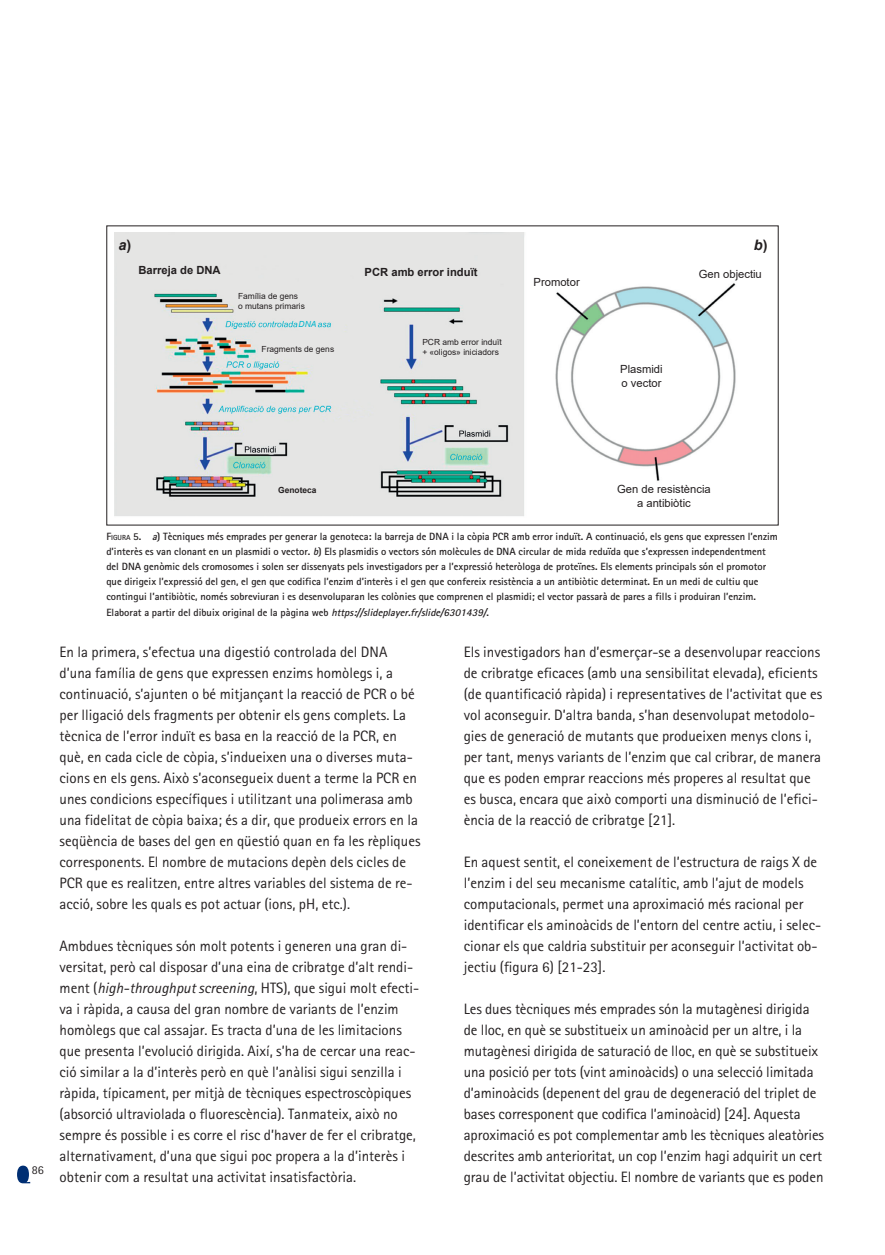
<style>
.page{position:relative;width:885px;height:1255px;background:#fff}
.page>*{position:absolute;margin:0;border:0;box-sizing:border-box;transform-origin:0 0}
.Z-2col{font:15px/21px "Rotis Sans Serif Std";color:#231f20}
.t1{font:italic 700 14.4px "Arial";color:#231f20}
.t2{font:12px "Rotis Sans Serif Std";color:#231f20}
.t3{font:11.25px/13.5px "Arial";color:#231f20;text-align:center}
.t4{font:700 11.25px "Arial";color:#231f20}
.Peus{font:700 10.5px/15px "Rotis Sans Serif Std";color:#231f20}
.t5{font:8.4px/9.6px "Arial";color:#231f20}
.t6{font:700 8.4px "Arial";color:#231f20}
.t7{font:italic 8.4px "Arial";color:#00b4cc}
.s1{font-style:normal}
.s2{font-size:7.35px}
.s3{font-style:italic}
</style>
<div class="page">
<svg style="left:17px;top:1165px;width:13px;height:18px"></svg>
<img style="left:114px;top:232px;width:622px;height:284px">
<p class="t1" style="left:119px;top:235px;width:14px">a<span class="s1">)</span></p>
<p class="t1" style="left:754px;top:235px;width:15px">b<span class="s1">)</span></p>
<p class="t4" style="left:364px;top:264px;width:114px">PCR amb error induït</p>
<p class="t4" style="left:138px;top:262px;width:84px">Barreja de DNA</p>
<p class="t3" style="left:698px;top:267px;width:65px">Gen objectiu</p>
<p class="t3" style="left:533px;top:275px;width:48px">Promotor</p>
<p class="t5" style="left:238px;top:291px;width:68px">Família de gens<br>o mutans primaris</p>
<p class="t7" style="left:298px;top:319px;width:19px">DNA</p>
<p class="t5" style="left:261px;top:344px;width:74px">Fragments de gens</p>
<p class="t7" style="left:260px;top:403px;width:4px">´</p>
<p class="t5" style="left:422px;top:337px;width:81px">PCR amb error induït + «oligos» iniciadors</p>
<p class="t3" style="left:620px;top:362px;width:44px;text-align:left">Plasmidi o vector</p>
<p class="t2" style="left:32px;top:1162px;width:13px">86</p>
<p class="t6" style="left:278px;top:484px;width:40px">Genoteca</p>
<p class="t3" style="left:617px;top:482px;width:95px">Gen de resistència a antibiòtic</p>
<p class="Peus" style="left:106px;top:529px;width:673px">F<span class="s2">IGURA</span> 5. <span class="s3">a</span>) Tècniques més emprades per generar la genoteca: la barreja de DNA i la còpia PCR amb error induït. A continuació, els gens que expressen l’enzim d’interès es van clonant en un plasmidi o vector. <span class="s3">b</span>) Els plasmidis o vectors són molècules de DNA circular de mida reduïda que s’expressen independentment del DNA genòmic dels cromosomes i solen ser dissenyats pels investigadors per a l’expressió heteròloga de proteïnes. Els elements principals són el promotor que dirigeix l’expressió del gen, el gen que codifica l’enzim d’interès i el gen que confereix resistència a un antibiòtic determinat. En un medi de cultiu que contingui l’antibiòtic, només sobreviuran i es desenvoluparan les colònies que comprenen el plasmidi; el vector passarà de pares a fills i produiran l’enzim.<br>E l a b o ra t a p a rt i r d e l d i b u i x o r i g i n a l d e l a p à g i n a w e b <span class="s3">https://slideplayer.fr/slide/6301439/</span>.</p>
<p class="Z-2col" style="left:60px;top:641px;width:362px">En la primera, s’efectua una digestió controlada del DNA d’una família de gens que expressen enzims homòlegs i, a continuació, s’ajunten o bé mitjançant la reacció de PCR o bé per lligació dels fragments per obtenir els gens complets. La tècnica de l’error induït es basa en la reacció de la PCR, en què, en cada cicle de còpia, s’indueixen una o diverses muta&shy;cions en els gens. Això s’aconsegueix duent a terme la PCR en unes condicions específiques i utilitzant una polimerasa amb una fidelitat de còpia baixa; és a dir, que produeix errors en la seqüència de bases del gen en qüestió quan en fa les rèpliques corresponents. El nombre de mutacions depèn dels cicles de PCR que es realitzen, entre altres variables del sistema de re&shy;acció, sobre les quals es pot actuar (ions, pH, etc.).</p>
<p class="Z-2col" style="left:60px;top:935px;width:361px">Ambdues tècniques són molt potents i generen una gran di&shy;versitat, però cal disposar d’una eina de cribratge d’alt rendi&shy;ment (<span class="s3">high-throughput screening</span>, HTS), que sigui molt efecti&shy;va i ràpida, a causa del gran nombre de variants de l’enzim homòlegs que cal assajar. Es tracta d’una de les limitacions que presenta l’evolució dirigida. Així, s’ha de cercar una reac&shy;ció similar a la d’interès però en què l’anàlisi sigui senzilla i ràpida, típicament, per mitjà de tècniques espectroscòpiques (absorció ultraviolada o fluorescència). Tanmateix, això no sempre és possible i es corre el risc d’haver de fer el cribratge, alternativament, d’una que sigui poc propera a la d’interès i obtenir com a resultat una activitat insatisfactòria.</p>
<p class="Z-2col" style="left:464px;top:641px;width:360px">Els investigadors han d’esmerçar-se a desenvolupar reaccions de cribratge eficaces (amb una sensibilitat elevada), eficients (de quantificació ràpida) i representatives de l’activitat que es vol aconseguir. D’altra banda, s’han desenvolupat metodolo&shy;gies de generació de mutants que produeixen menys clons i, per tant, menys variants de l’enzim que cal cribrar, de manera que es poden emprar reaccions més properes al resultat que es busca, encara que això comporti una disminució de l’efici&shy;ència de la reacció de cribratge [21].</p>
<p class="Z-2col" style="left:464px;top:851px;width:359px">En aquest sentit, el coneixement de l’estructura de raigs X de l’enzim i del seu mecanisme catalític, amb l’ajut de models computacionals, permet una aproximació més racional per identificar els aminoàcids de l’entorn del centre actiu, i selec&shy;cionar els que caldria substituir per aconseguir l’activitat ob&shy;jectiu (figura 6) [21-23].</p>
<p class="Z-2col" style="left:464px;top:998px;width:362px">Les dues tècniques més emprades són la mutagènesi dirigida de lloc, en què se substitueix un aminoàcid per un altre, i la mutagènesi dirigida de saturació de lloc, en què se substitueix una posició per tots (vint aminoàcids) o una selecció limitada d’aminoàcids (depenent del grau de degeneració del triplet de bases corresponent que codifica l’aminoàcid) [24]. Aquesta aproximació es pot complementar amb les tècniques aleatòries descrites amb anterioritat, un cop l’enzim hagi adquirit un cert grau de l’activitat objectiu. El nombre de variants que es poden</p>
</div>
